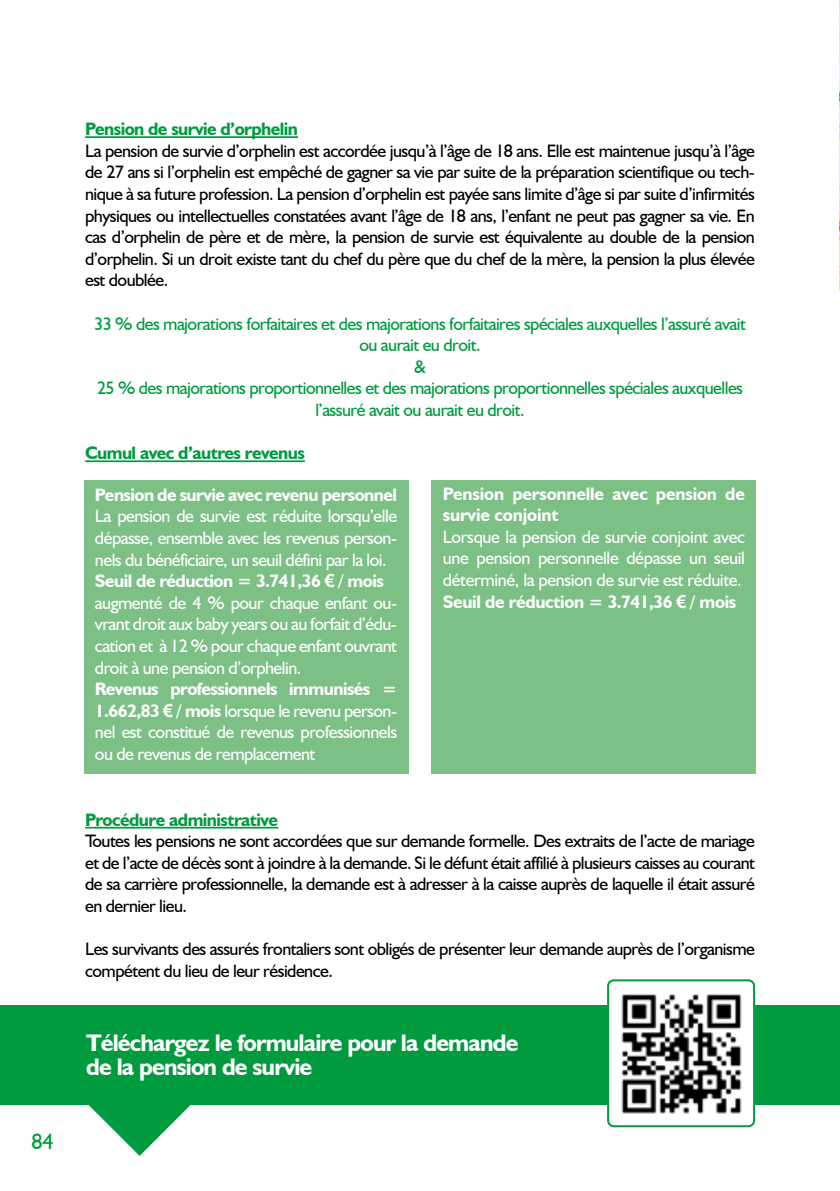
<style>
.page{position:relative;width:840px;height:1191px;background:#fff}
.page>*{position:absolute;margin:0;border:0;box-sizing:border-box;transform-origin:0 0}
.t1{font:700 24px/24px "Humanist 521 BT";letter-spacing:-.035em;color:#fff}
.t2{font:22px "Humanist 521 BT";color:#009b3e}
.t3{font:18px/21.6px "Humanist 521 BT";letter-spacing:-.03em;color:#000;text-align:justify}
.t4{font:18px/21.6px "Humanist 521 BT";letter-spacing:-.03em;color:#fff}
.t5{font:18px/21.6px "Humanist 521 BT";letter-spacing:-.03em;color:#009b3e;text-align:center}
.t6{font:700 18px "Humanist 521 BT";letter-spacing:-.03em;color:#009b3e}
.t7{font:700 18px/21.6px "Humanist 521 BT";letter-spacing:-.01em;color:#fff}
.t8{font:700 18px "Humanist 521 BT";letter-spacing:-.03em;color:#fff}
.s1{font-weight:700}
.s2{font-family:"Arial";font-weight:700}
</style>
<div class="page">
<svg style="left:87px;top:1104px;width:105px;height:51px"></svg>
<div style="left:0;top:1005px;width:839px;height:99px;background:#009b3e"></div>
<hr style="left:85px;top:136px;width:213px;height:2px;background:#009b3e">
<hr style="left:85px;top:460px;width:220px;height:2px;background:#009b3e">
<img style="left:609px;top:980px;width:144px;height:146px">
<div style="left:606px;top:979px;width:148px;height:148px;border:2px solid #009b3e;border-radius:6px"></div>
<hr style="left:85px;top:827px;width:193px;height:1px;background:#009b3e">
<div style="left:84px;top:480px;width:324px;height:294px;background:#7cc085"></div>
<div style="left:431px;top:480px;width:325px;height:294px;background:#7cc085"></div>
<img style="left:839px;top:0;width:1px;height:289px">
<p class="t2" style="left:31px;top:1128px;width:24px">84</p>
<p class="t6" style="left:85px;top:118px;width:214px">Pension de survie d’orphelin</p>
<p class="t3" style="left:85px;top:139px;width:671px">La pension de survie d’orphelin est accordée jusqu’à l’âge de 18 ans. Elle est maintenue jusqu’à l’âge de 27 ans si l’orphelin est empêché de gagner sa vie par suite de la préparation scientifique ou tech&shy;nique à sa future profession. La pension d’orphelin est payée sans limite d’âge si par suite d’infirmités physiques ou intellectuelles constatées avant l’âge de 18 ans, l’enfant ne peut pas gagner sa vie. En cas d’orphelin de père et de mère, la pension de survie est équivalente au double de la pension d’orphelin. Si un droit existe tant du chef du père que du chef de la mère, la pension la plus élevée est doublée.</p>
<p class="t5" style="left:94px;top:312px;width:652px">33 % des majorations forfaitaires et des majorations forfaitaires spéciales auxquelles l’assuré avait ou aurait eu droit.<br>&amp;<br>25 % des majorations proportionnelles et des majorations proportionnelles spéciales auxquelles l’assuré avait ou aurait eu droit.</p>
<p class="t6" style="left:85px;top:442px;width:221px">Cumul avec d’autres revenus</p>
<p class="t8" style="left:95px;top:483px;width:303px">Pension de survie avec revenu personnel</p>
<p class="t4" style="left:95px;top:505px;width:303px">La pension de survie est réduite lorsqu’elle dépasse, ensemble avec les revenus person&shy;nels du bénéficiaire, un seuil défini par la loi.<br><span class="s1">Seuil de réduction = 3.741,36</span> <span class="s2">€</span> <span class="s1">/ mois </span>augmenté de 4 % pour chaque enfant ou&shy;vrant droit aux baby years ou au forfait d’édu&shy;cation et à 12 % pour chaque enfant ouvrant droit à une pension d’orphelin.</p>
<p class="t4" style="left:95px;top:678px;width:303px;text-align:justify"><span class="s1">Revenus professionnels immunisés = 1.662,83</span> <span class="s2">€</span> <span class="s1">/ mois</span> lorsque le revenu person&shy;nel est constitué de revenus professionnels ou de revenus de remplacement</p>
<p class="t7" style="left:442px;top:482px;width:303px">Pension personnelle avec pension de survie conjoint</p>
<p class="t4" style="left:442px;top:525px;width:303px">Lorsque la pension de survie conjoint avec une pension personnelle dépasse un seuil déterminé, la pension de survie est réduite.<br><span class="s1">Seuil de réduction = 3.741,36</span> <span class="s2">€</span> <span class="s1">/ mois</span></p>
<p class="t6" style="left:85px;top:808px;width:194px">Procédure administrative</p>
<p class="t3" style="left:85px;top:830px;width:671px">Toutes les pensions ne sont accordées que sur demande formelle. Des extraits de l’acte de mariage et de l’acte de décès sont à joindre à la demande. Si le défunt était affilié à plusieurs caisses au courant de sa carrière professionnelle, la demande est à adresser à la caisse auprès de laquelle il était assuré en dernier lieu.</p>
<p class="t3" style="left:85px;top:938px;width:671px">Les survivants des assurés frontaliers sont obligés de présenter leur demande auprès de l’organisme compétent du lieu de leur résidence.</p>
<h1 class="t1" style="left:86px;top:1030px;width:433px">Téléchargez le formulaire pour la demande de la pension de survie</h1>
</div>
